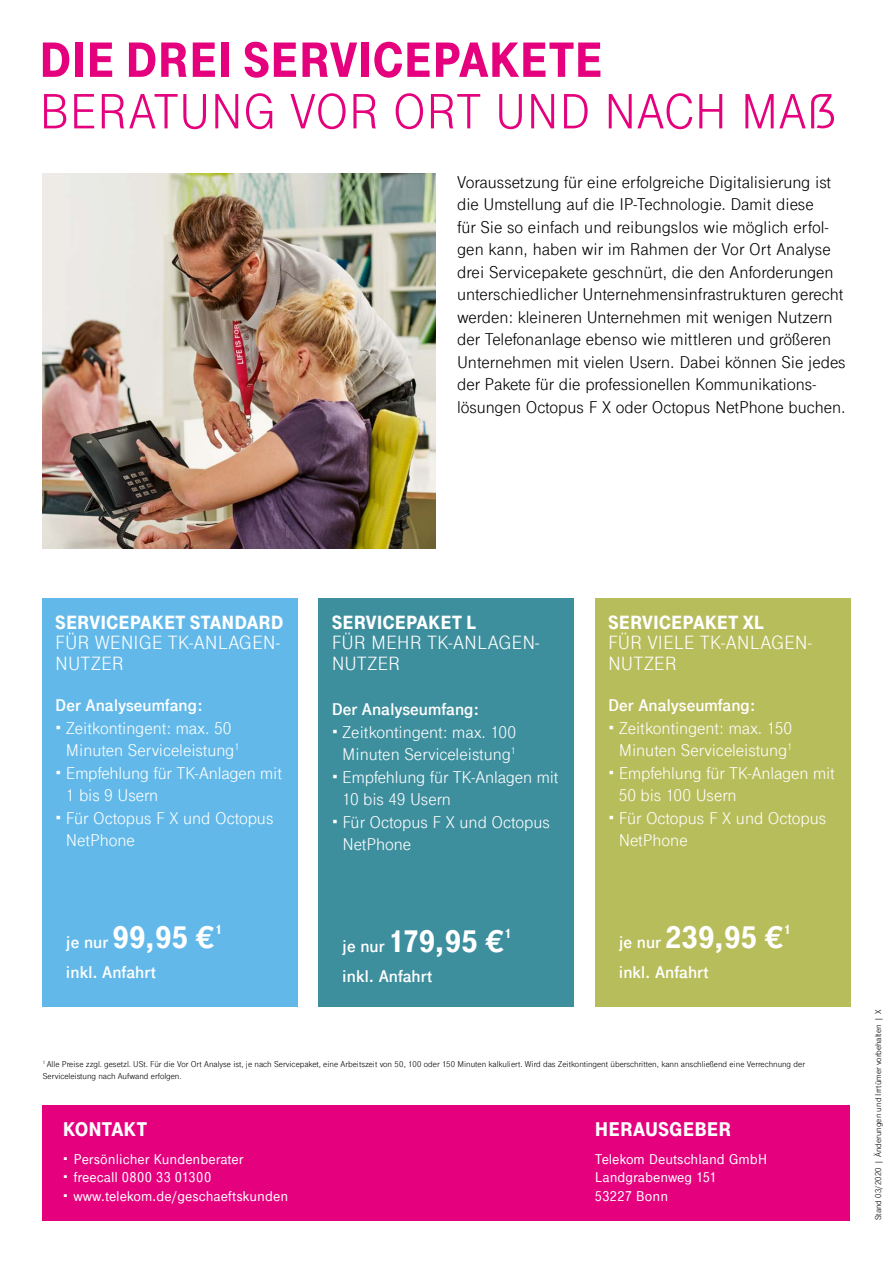
<style>
.page{position:relative;width:893px;height:1263px;background:#fff}
.page>*{position:absolute;margin:0;border:0;box-sizing:border-box;transform-origin:0 0}
.t1{font:51.45px "Tele Grotesk Next";color:#e5007d}
.t2{font:900 51.45px "Tele Grotesk Next";color:#e5007d}
.t3{font:900 33px "Tele Grotesk Next";letter-spacing:-.005em;color:#fff}
.t4{font:900 21px "Tele Grotesk Next";color:#fff}
.t5{font:20.25px/21px "Tele Grotesk Next";color:#fff}
.t6{font:900 20.25px "Tele Grotesk Next";color:#fff}
.t7{font:18px/22.5px "Tele Grotesk Next";color:#000}
.t8{font:18px/22.5px "Tele Grotesk Next";letter-spacing:-.005em;color:#fff}
.t9{font:700 18px "Tele Grotesk Next";color:#fff}
.t10{font:500 15px/18.8px "Tele Grotesk Next";color:#fff}
.t11{font:900 13.95px "Tele Grotesk Next";color:#fff}
.t12{font:9px/11.2px "Tele Grotesk Next";color:#000}
.s1{font-weight:700;font-size:18px}
</style>
<div class="page">
<div style="left:43px;top:1105px;width:807px;height:115px;background:#e5007d"></div>
<img style="left:43px;top:174px;width:393px;height:375px">
<div style="left:43px;top:598px;width:255px;height:408px;background:#62b9e9"></div>
<div style="left:595px;top:598px;width:255px;height:408px;background:#b8bd5b"></div>
<div style="left:319px;top:598px;width:255px;height:408px;background:#3e8f9e"></div>
<h1 class="t2" style="left:39px;top:31px;width:565px">DIE DREI SERVICEPAKETE</h1>
<h1 class="t1" style="left:39px;top:83px;width:798px">BERATUNG VOR ORT UND NACH MAẞ</h1>
<p class="t7" style="left:457px;top:171px;width:390px">Voraussetzung für eine erfolgreiche Digitalisierung ist die Umstellung auf die IP-Technologie. Damit diese<br>für Sie so einfach und reibungslos wie möglich erfol&shy;gen kann, haben wir im Rahmen der Vor Ort Analyse drei Servicepakete geschnürt, die den Anforderungen unterschiedlicher Unternehmensinfrastrukturen gerecht werden: kleineren Unternehmen mit wenigen Nutzern der Telefonanlage ebenso wie mittleren und größeren Unternehmen mit vielen Usern. Dabei können Sie jedes der Pakete für die professionellen Kommunikations&shy;lösungen Octopus F X oder Octopus NetPhone buchen.</p>
<p class="t6" style="left:55px;top:611px;width:230px">SERVICEPAKET STANDARD</p>
<p class="t5" style="left:55px;top:632px;width:226px">FÜR WENIGE TK-ANLAGEN-<br>NUTZER</p>
<p class="t9" style="left:55px;top:695px;width:149px">Der Analyseumfang:</p>
<p class="t8" style="left:66px;top:717px;width:218px">Zeitkontingent: max. 50<br>Minuten Serviceleistung<sup>1<br></sup>Empfehlung für TK-Anlagen mit<br>1 bis 9 Usern<br>Für Octopus F X und Octopus<br>NetPhone</p>
<h2 class="t3" style="left:66px;top:919px;width:151px"><span class="s1">je nur</span> 99,95 €</h2>
<p class="t11" style="left:215px;top:922px;width:9px">1</p>
<p class="t9" style="left:66px;top:962px;width:91px">inkl. Anfahrt</p>
<p class="t6" style="left:332px;top:611px;width:147px">SERVICEPAKET L</p>
<p class="t5" style="left:332px;top:632px;width:209px">FÜR MEHR TK-ANLAGEN-<br>NUTZER</p>
<p class="t9" style="left:332px;top:699px;width:149px">Der Analyseumfang:</p>
<p class="t8" style="left:342px;top:721px;width:218px">Zeitkontingent: max. 100<br>Minuten Serviceleistung<sup>1<br></sup>Empfehlung für TK-Anlagen mit<br>10 bis 49 Usern<br>Für Octopus F X und Octopus<br>NetPhone</p>
<h2 class="t3" style="left:342px;top:923px;width:164px"><span class="s1">je nur</span> 179,95 €</h2>
<p class="t11" style="left:505px;top:926px;width:9px">1</p>
<p class="t9" style="left:342px;top:966px;width:91px">inkl. Anfahrt</p>
<p class="t6" style="left:608px;top:611px;width:158px">SERVICEPAKET XL</p>
<p class="t5" style="left:608px;top:632px;width:205px">FÜR VIELE TK-ANLAGEN-<br>NUTZER</p>
<p class="t9" style="left:608px;top:695px;width:149px">Der Analyseumfang:</p>
<p class="t8" style="left:619px;top:717px;width:218px">Zeitkontingent: max. 150<br>Minuten Serviceleistung<sup>1<br></sup>Empfehlung für TK-Anlagen mit<br>50 bis 100 Usern<br>Für Octopus F X und Octopus<br>NetPhone</p>
<h2 class="t3" style="left:619px;top:919px;width:167px"><span class="s1">je nur</span> 239,95 €</h2>
<p class="t11" style="left:784px;top:922px;width:9px">1</p>
<p class="t9" style="left:619px;top:962px;width:91px">inkl. Anfahrt</p>
<p class="t12" style="left:43px;top:1059px;width:764px"><sup>1</sup> Alle Preise zzgl. gesetzl. USt. Für die Vor Ort Analyse ist, je nach Servicepaket, eine Arbeitszeit von 50, 100 oder 150 Minuten kalkuliert. Wird das Zeitkontingent überschritten, kann anschließend eine Verrechnung der<br>Serviceleistung nach Aufwand erfolgen.</p>
<p class="t4" style="left:63px;top:1117px;width:86px">KONTAKT</p>
<p class="t10" style="left:74px;top:1149px;width:216px">Persönlicher Kundenberater freecall 0800 33 01300 www.telekom.de/geschaeftskunden</p>
<p class="t4" style="left:595px;top:1117px;width:138px">HERAUSGEBER</p>
<p class="t10" style="left:595px;top:1149px;width:174px">Telekom Deutschland GmbH<br>Landgrabenweg 151<br>53227 Bonn</p>
<p class="t12" style="left:873px;top:1220px;width:212px;rotate:-90deg">Stand 03/2020 | Änderungen und Irrtümer vorbehalten | X</p>
</div>
